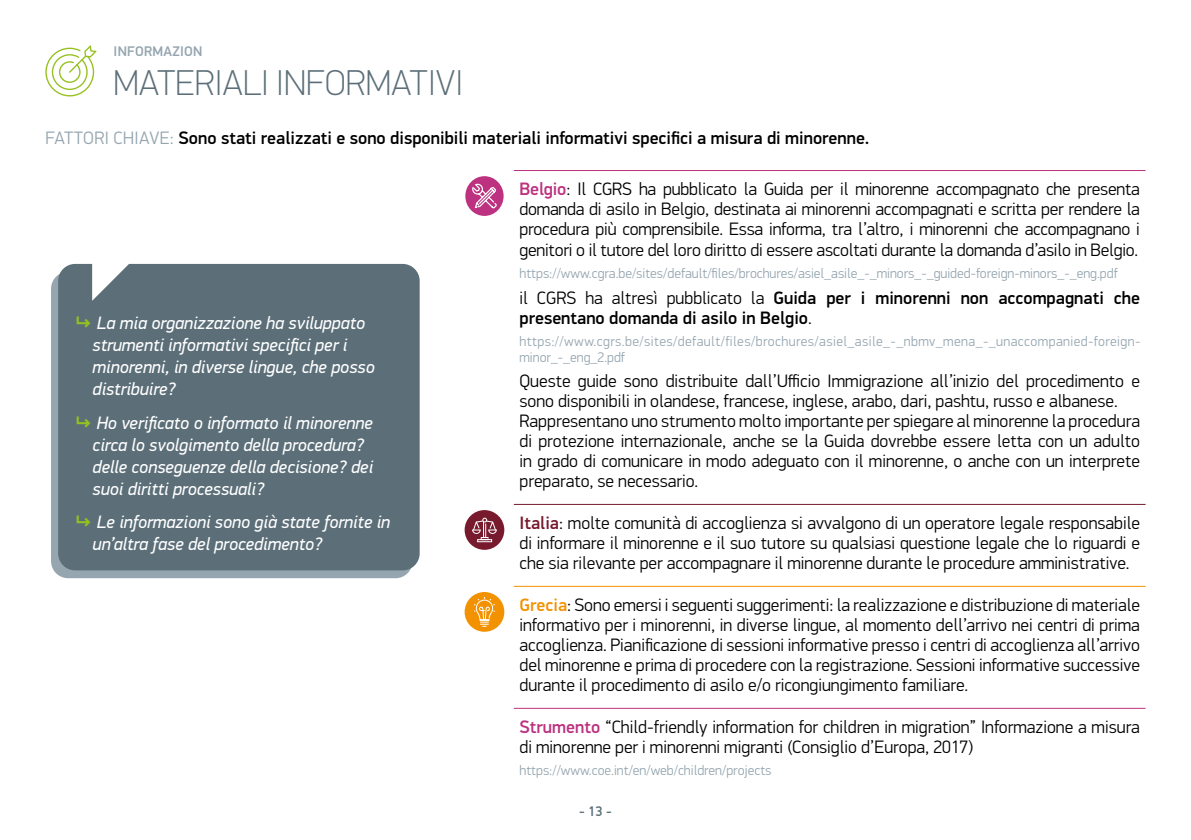
<style>
.page{position:relative;width:1191px;height:840px;background:#fff}
.page>*{position:absolute;margin:0;border:0;box-sizing:border-box;transform-origin:0 0}
.t1{font:100 36px "PF Din Display Pro";color:#5c6f79}
.t2{font:300 18px/20px "PF Din Display Pro";color:#000;text-align:justify}
.t3{font:italic 18px/22px "PF Din Display Pro";color:#fff}
.t4{font:500 18px/20px "PF Din Display Pro";color:#000}
.t5{font:300 14px "PF Din Display Pro";color:#95a6b0}
.t6{font:300 14px/16px "PF Din Display Pro";letter-spacing:.03em;color:#95a6b0}
.t7{font:500 14px "PF Din Display Pro";letter-spacing:.02em;color:#95a6b0}
.t8{font:500 14px "PF Din Display Pro";color:#5c6f79}
.s1{font-weight:300;color:#95a6b0}
.s2{font-weight:900;font-style:normal;color:#95c11f}
.s3{font-weight:500;color:#bc3280}
.s4{font-weight:300}
.s5{font-weight:500;color:#771a2e}
.s6{font-weight:500;color:#f39200}
</style>
<div class="page">
<div style="left:51px;top:271px;width:361px;height:307px;background:#95a6b0;border-radius:17px"></div>
<div style="left:58px;top:264px;width:362px;height:306px;background:#5c6f79;border-radius:17px"></div>
<svg style="left:92px;top:263px;width:54px;height:37px"></svg>
<hr style="left:514px;top:170px;width:631px;height:1px;background:#bc3280">
<hr style="left:514px;top:504px;width:631px;height:1px;background:#771a2e">
<hr style="left:514px;top:585px;width:631px;height:1px;background:#f39200">
<hr style="left:514px;top:707px;width:631px;height:1px;background:#bc3280">
<div style="left:465px;top:176px;width:38px;height:40px;background:#bc3280;border-radius:50%"></div>
<svg style="left:472px;top:183px;width:25px;height:26px"></svg>
<div style="left:464px;top:510px;width:40px;height:39px;background:#771a2e;border-radius:50%"></div>
<svg style="left:472px;top:517px;width:25px;height:25px"></svg>
<div style="left:464px;top:591px;width:40px;height:40px;background:#f39200;border-radius:50%"></div>
<svg style="left:473px;top:591px;width:22px;height:36px"></svg>
<svg style="left:45px;top:45px;width:51px;height:51px"></svg>
<p class="t7" style="left:114px;top:43px;width:90px">INFORMAZION</p>
<h1 class="t1" style="left:113px;top:62px;width:351px">MATERIALI INFORMATIVI</h1>
<p class="t4" style="left:46px;top:128px;width:825px"><span class="s1">FATTORI CHIAVE:</span> Sono stati realizzati e sono disponibili materiali informativi specifici a misura di minorenne.</p>
<p class="t3" style="left:93px;top:312px;width:284px;text-indent:-17px"><span class="s2">↳</span> La mia organizzazione ha sviluppato strumenti informativi specifici per i minorenni, in diverse lingue, che posso distribuire?</p>
<p class="t3" style="left:93px;top:411px;width:282px;text-indent:-17px"><span class="s2">↳</span> Ho verificato o informato il minorenne circa lo svolgimento della procedura? delle conseguenze della decisione? dei suoi diritti processuali?</p>
<p class="t3" style="left:93px;top:510px;width:299px;text-indent:-17px"><span class="s2">↳</span> Le informazioni sono già state fornite in un’altra fase del procedimento?</p>
<p class="t2" style="left:519px;top:179px;width:622px"><span class="s3">Belgio</span>: Il CGRS ha pubblicato la Guida per il minorenne accompagnato che presenta domanda di asilo in Belgio, destinata ai minorenni accompagnati e scritta per rendere la procedura più comprensibile. Essa informa, tra l’altro, i minorenni che accompagnano i genitori o il tutore del loro diritto di essere ascoltati durante la domanda d’asilo in Belgio.</p>
<p class="t5" style="left:519px;top:265px;width:600px">https://www.cgra.be/sites/default/files/brochures/asiel_asile_-_minors_-_guided-foreign-minors_-_eng.pdf</p>
<p class="t4" style="left:519px;top:288px;width:622px"><span class="s4">il CGRS ha altresì pubblicato la</span> Guida per i minorenni non accompagnati che presentano domanda di asilo in Belgio<span class="s4">.</span></p>
<p class="t6" style="left:519px;top:333px;width:622px">https://www.cgrs.be/sites/default/files/brochures/asiel_asile_-_nbmv_mena_-_unaccompanied-foreign&shy;minor_-_eng_2.pdf</p>
<p class="t2" style="left:519px;top:371px;width:622px;text-align:left">Queste guide sono distribuite dall’Ufficio Immigrazione all’inizio del procedimento e sono disponibili in olandese, francese, inglese, arabo, dari, pashtu, russo e albanese.<br>Rappresentano uno strumento molto importante per spiegare al minorenne la procedura di protezione internazionale, anche se la Guida dovrebbe essere letta con un adulto in grado di comunicare in modo adeguato con il minorenne, o anche con un interprete preparato, se necessario.</p>
<p class="t2" style="left:519px;top:513px;width:622px"><span class="s5">Italia</span>: molte comunità di accoglienza si avvalgono di un operatore legale responsabile di informare il minorenne e il suo tutore su qualsiasi questione legale che lo riguardi e che sia rilevante per accompagnare il minorenne durante le procedure amministrative.</p>
<p class="t2" style="left:519px;top:595px;width:622px"><span class="s6">Grecia</span>: Sono emersi i seguenti suggerimenti: la realizzazione e distribuzione di materiale informativo per i minorenni, in diverse lingue, al momento dell’arrivo nei centri di prima accoglienza. Pianificazione di sessioni informative presso i centri di accoglienza all’arrivo del minorenne e prima di procedere con la registrazione. Sessioni informative successive durante il procedimento di asilo e/o ricongiungimento familiare.</p>
<p class="t2" style="left:519px;top:717px;width:622px"><span class="s3">Strumento</span> “Child-friendly information for children in migration” Informazione a misura di minorenne per i minorenni migranti (Consiglio d’Europa, 2017)</p>
<p class="t5" style="left:519px;top:761px;width:253px">https://www.coe.int/en/web/children/projects</p>
<p class="t8" style="left:579px;top:801px;width:34px">- 13 -</p>
</div>
